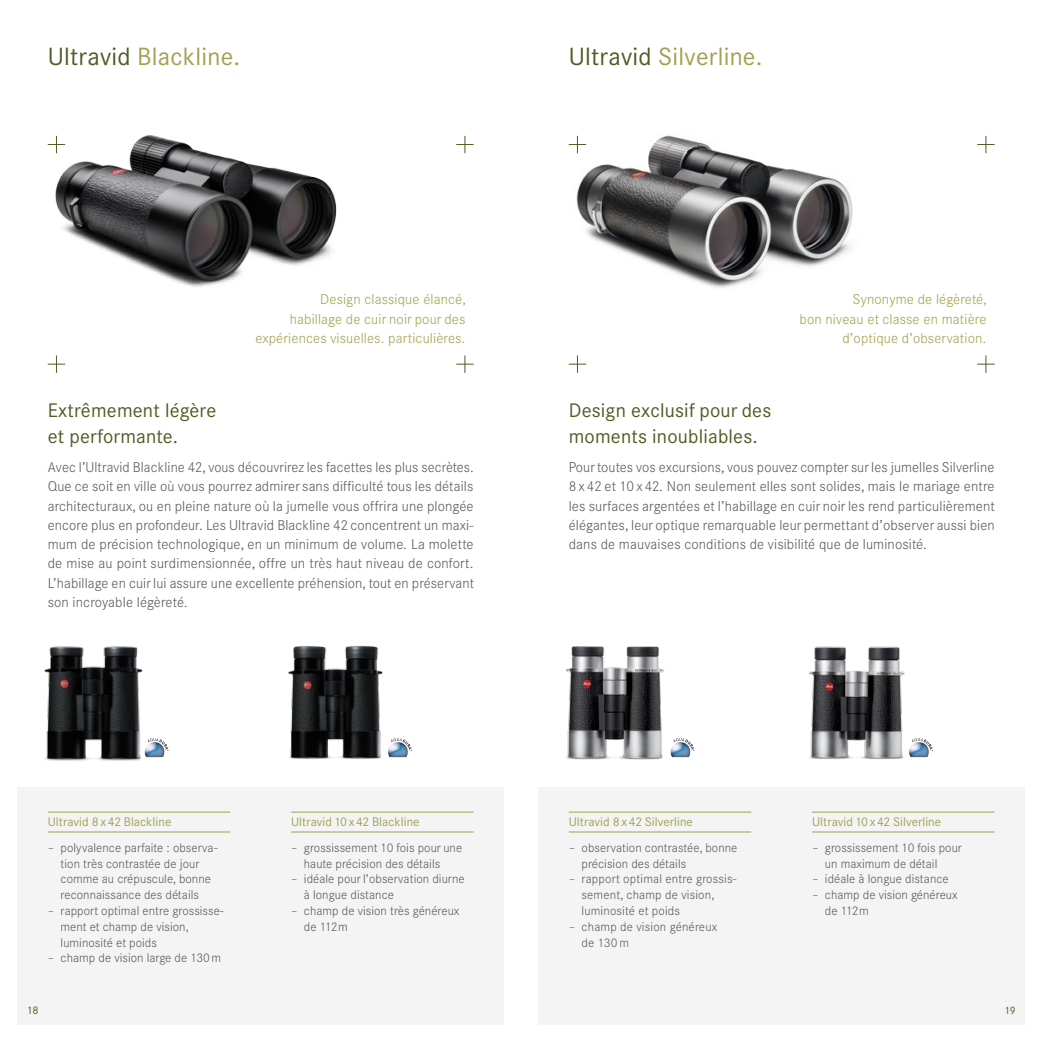
<style>
.page{position:relative;width:1042px;height:1042px;background:#fff}
.page>*{position:absolute;margin:0;border:0;box-sizing:border-box;transform-origin:0 0}
.t1{font:24.5px "Corporate SBQ";letter-spacing:.01em;color:#a1a150}
.t2{font:19.25px/26.2px "Corporate SBQ";letter-spacing:.01em;color:#505c23}
.t3{font:300 14px/19.2px "Corporate SBQ";letter-spacing:.01em;color:#58585a;text-align:justify}
.t4{font:300 14px/19.2px "Corporate SBQ";letter-spacing:.01em;color:#a1a150;text-align:right}
.t5{font:300 12.25px/15.8px "Corporate SBQ";letter-spacing:.005em;color:#58585a}
.t6{font:12.25px "Corporate SBQ";letter-spacing:.005em;color:#a1a150}
.t7{font:10.85px "Corporate SBQ";color:#505c23}
.t8{font:10.5px "Corporate SBQ";color:#505c23}
.s1{color:#505c23}
</style>
<div class="page">
<img style="left:47px;top:135px;width:290px;height:152px">
<img style="left:568px;top:135px;width:285px;height:153px">
<div style="left:17px;top:787px;width:487px;height:237px;background:#f4f4f5"></div>
<div style="left:538px;top:787px;width:486px;height:237px;background:#f4f4f5"></div>
<svg style="left:48px;top:136px;width:17px;height:17px"></svg>
<svg style="left:569px;top:136px;width:17px;height:17px"></svg>
<svg style="left:48px;top:355px;width:17px;height:18px"></svg>
<svg style="left:569px;top:355px;width:17px;height:18px"></svg>
<svg style="left:456px;top:136px;width:17px;height:17px"></svg>
<svg style="left:977px;top:136px;width:17px;height:17px"></svg>
<svg style="left:456px;top:355px;width:17px;height:18px"></svg>
<svg style="left:977px;top:355px;width:17px;height:18px"></svg>
<hr style="left:569px;top:812px;width:182px;height:1px;background:#a1a150">
<hr style="left:569px;top:831px;width:182px;height:1px;background:#a1a150">
<hr style="left:48px;top:812px;width:182px;height:1px;background:#a1a150">
<hr style="left:48px;top:831px;width:182px;height:1px;background:#a1a150">
<hr style="left:812px;top:812px;width:182px;height:1px;background:#a1a150">
<hr style="left:812px;top:831px;width:182px;height:1px;background:#a1a150">
<hr style="left:291px;top:812px;width:182px;height:1px;background:#a1a150">
<hr style="left:291px;top:831px;width:182px;height:1px;background:#a1a150">
<img style="left:288px;top:645px;width:95px;height:114px">
<img style="left:44px;top:646px;width:103px;height:115px">
<img style="left:566px;top:646px;width:98px;height:114px">
<img style="left:809px;top:646px;width:96px;height:113px">
<img style="left:145px;top:742px;width:20px;height:15px">
<svg style="left:148px;top:738px;width:21px;height:13px"></svg>
<img style="left:388px;top:746px;width:20px;height:11px">
<svg style="left:391px;top:738px;width:21px;height:13px"></svg>
<img style="left:670px;top:745px;width:20px;height:12px">
<svg style="left:674px;top:738px;width:20px;height:13px"></svg>
<img style="left:909px;top:746px;width:20px;height:11px">
<svg style="left:912px;top:738px;width:21px;height:13px"></svg>
<h1 class="t1" style="left:48px;top:42px;width:194px"><span class="s1">Ultravid</span> Blackline.</h1>
<h1 class="t1" style="left:569px;top:42px;width:195px"><span class="s1">Ultravid</span> Silverline.</h1>
<p class="t4" style="left:255px;top:290px;width:212px">Design classique élancé,<br>habillage de cuir noir pour des expériences visuelles. particulières.</p>
<p class="t4" style="left:799px;top:290px;width:189px">Synonyme de légèreté,<br>bon niveau et classe en matière d’optique d’observation.</p>
<h2 class="t2" style="left:48px;top:397px;width:170px">Extrêmement légère et performante.</h2>
<h2 class="t2" style="left:569px;top:397px;width:204px">Design exclusif pour des moments inoubliables.</h2>
<p class="t3" style="left:48px;top:458px;width:428px">Avec l’Ultravid Blackline 42, vous découvrirez les facettes les plus secrètes.<br>Que ce soit en ville où vous pourrez admirer sans difficulté tous les détails architecturaux, ou en pleine nature où la jumelle vous offrira une plongée encore plus en profondeur. Les Ultravid Blackline 42 concentrent un maxi&shy;mum de précision technologique, en un minimum de volume. La molette de mise au point surdimensionnée, offre un très haut niveau de confort.<br>L’habillage en cuir lui assure une excellente préhension, tout en préservant son incroyable légèreté.</p>
<p class="t3" style="left:569px;top:458px;width:428px">Pour toutes vos excursions, vous pouvez compter sur les jumelles Silverline 8 x 42 et 10 x 42. Non seulement elles sont solides, mais le mariage entre les surfaces argentées et l’habillage en cuir noir les rend particulièrement élégantes, leur optique remarquable leur permettant d’observer aussi bien dans de mauvaises conditions de visibilité que de luminosité.</p>
<p class="t6" style="left:48px;top:815px;width:125px">Ultravid 8x42 Blackline</p>
<p class="t5" style="left:48px;top:840px;width:171px;text-align:center">– polyvalence parfaite : observa&shy;tion très contrastée de jour comme au crépuscule, bonne reconnaissance des détails</p>
<p class="t5" style="left:61px;top:903px;width:165px;text-indent:-13px">– rapport optimal entre grossisse&shy;ment et champ de vision, luminosité et poids</p>
<p class="t5" style="left:48px;top:950px;width:175px">– champ de vision large de 130m</p>
<p class="t7" style="left:27px;top:1003px;width:13px">18</p>
<p class="t6" style="left:291px;top:815px;width:130px">Ultravid10x42 Blackline</p>
<p class="t5" style="left:304px;top:840px;width:160px;text-indent:-13px">– grossissement 10 fois pour une haute précision des détails</p>
<p class="t5" style="left:304px;top:871px;width:162px;text-indent:-13px">– idéale pour l’observation diurne à longue distance</p>
<p class="t5" style="left:304px;top:903px;width:157px;text-indent:-13px">– champ de vision très généreux de 112m</p>
<p class="t6" style="left:569px;top:815px;width:126px">Ultravid 8x42 Silverline</p>
<p class="t5" style="left:581px;top:840px;width:157px;text-indent:-13px">– observation contrastée, bonne précision des détails</p>
<p class="t5" style="left:581px;top:871px;width:156px;text-indent:-13px">– rapport optimal entre grossis&shy;sement, champ de vision, luminosité et poids</p>
<p class="t5" style="left:581px;top:918px;width:137px;text-indent:-13px">– champ de vision généreux de 130m</p>
<p class="t6" style="left:812px;top:815px;width:131px">Ultravid10x42 Silverline</p>
<p class="t5" style="left:825px;top:840px;width:138px;text-indent:-13px">– grossissement 10 fois pour un maximum de détail</p>
<p class="t5" style="left:812px;top:871px;width:138px">– idéale à longue distance</p>
<p class="t5" style="left:825px;top:887px;width:134px;text-indent:-13px">– champ de vision généreux de 112m</p>
<p class="t8" style="left:1004px;top:1004px;width:13px">19</p>
</div>
